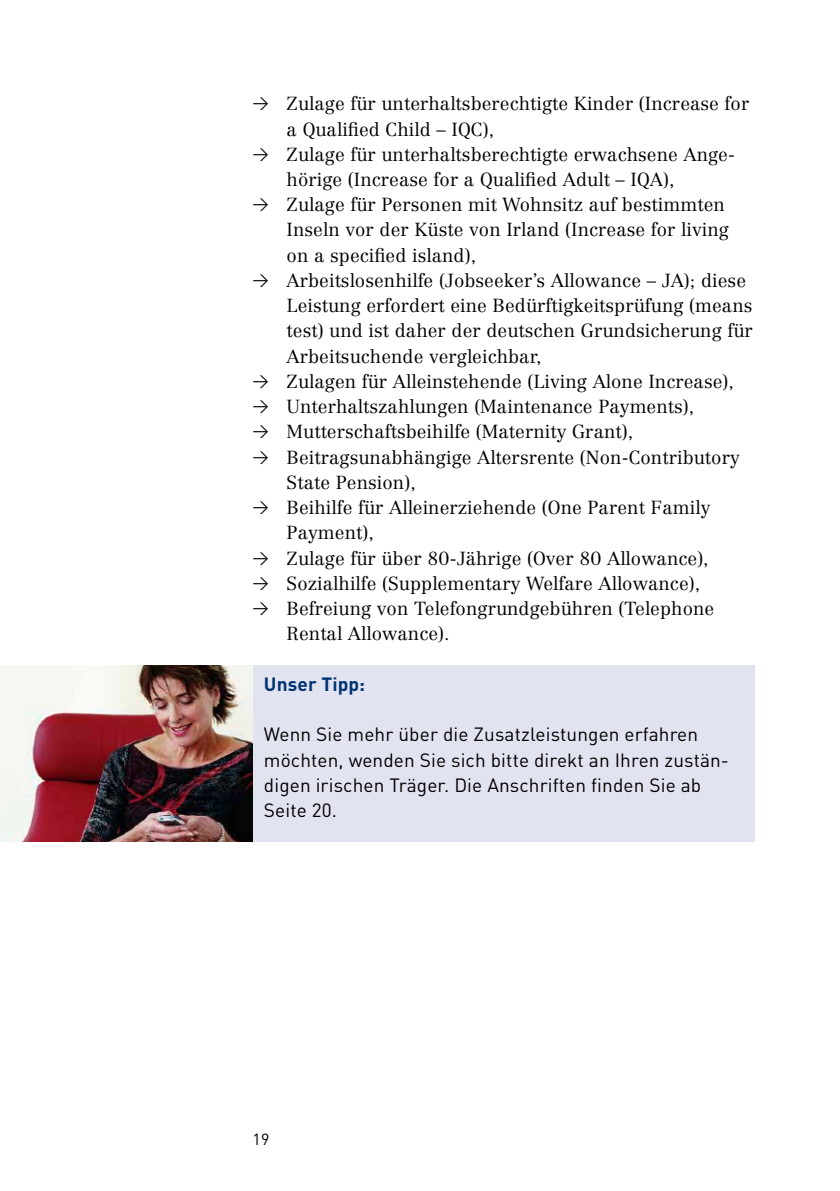
<style>
.page{position:relative;width:840px;height:1191px;background:#fff}
.page>*{position:absolute;margin:0;border:0;box-sizing:border-box;transform-origin:0 0}
.t1{font:19px/25.2px "DIN Pro";letter-spacing:.005em;color:#000}
.t2{font:700 19px "DIN Pro";letter-spacing:.005em;color:#003472}
.t3{font:300 18.6px/25.2px "Centennial LT Pro";letter-spacing:.005em;color:#000}
.t4{font:16px "DIN Pro";color:#000}
.s1{font-family:"DIN Regular Alternate";font-weight:400;font-size:16px}
</style>
<div class="page">
<div style="left:252px;top:665px;width:502px;height:177px;background:#e2e3f0"></div>
<img style="left:0;top:665px;width:252px;height:177px">
<p class="t3" style="left:286px;top:91px;width:464px;text-indent:-34px"><span class="s1">&gt;</span> Zulage für unterhaltsberechtigte Kinder (Increase for a Qualified Child – IQC),</p>
<p class="t3" style="left:286px;top:142px;width:449px;text-indent:-34px"><span class="s1">&gt;</span> Zulage für unterhaltsberechtigte erwachsene Ange&shy;hörige (Increase for a Qualified Adult – IQA),</p>
<p class="t3" style="left:286px;top:192px;width:443px;text-indent:-34px"><span class="s1">&gt;</span> Zulage für Personen mit Wohnsitz auf bestimmten<br>Inseln vor der Küste von Irland (Increase for living on a specified island),</p>
<p class="t3" style="left:286px;top:268px;width:467px;text-indent:-34px"><span class="s1">&gt;</span> Arbeitslosenhilfe (Jobseeker’s Allowance – JA); diese Leistung erfordert eine Bedürftigkeitsprüfung (means test) und ist daher der deutschen Grundsicherung für Arbeitsuchende vergleichbar,</p>
<p class="t3" style="left:252px;top:369px;width:482px"><span class="s1">&gt;</span> Zulagen für Alleinstehende (Living Alone Increase),</p>
<p class="t3" style="left:252px;top:394px;width:443px"><span class="s1">&gt;</span> Unterhaltszahlungen (Maintenance Payments),</p>
<p class="t3" style="left:252px;top:419px;width:382px"><span class="s1">&gt;</span> Mutterschaftsbeihilfe (Maternity Grant),</p>
<p class="t3" style="left:286px;top:444px;width:454px;text-indent:-34px"><span class="s1">&gt;</span> Beitragsunabhängige Altersrente (Non-Contributory<br>State Pension),</p>
<p class="t3" style="left:286px;top:495px;width:425px;text-indent:-34px"><span class="s1">&gt;</span> Beihilfe für Alleinerziehende (One Parent Family<br>Payment),</p>
<p class="t3" style="left:252px;top:545px;width:457px"><span class="s1">&gt;</span> Zulage für über 80-Jährige (Over 80 Allowance),</p>
<p class="t3" style="left:252px;top:570px;width:449px"><span class="s1">&gt;</span> Sozialhilfe (Supplementary Welfare Allowance),</p>
<p class="t3" style="left:286px;top:596px;width:429px;text-indent:-34px"><span class="s1">&gt;</span> Befreiung von Telefongrundgebühren (Telephone<br>Rental Allowance).</p>
<h3 class="t2" style="left:264px;top:668px;width:103px">Unser Tipp:</h3>
<p class="t1" style="left:264px;top:720px;width:466px">Wenn Sie mehr über die Zusatzleistungen erfahren möchten, wenden Sie sich bitte direkt an Ihren zustän&shy;digen irischen Träger. Die Anschriften finden Sie ab Seite 20.</p>
<p class="t4" style="left:252px;top:1126px;width:18px">19</p>
</div>
